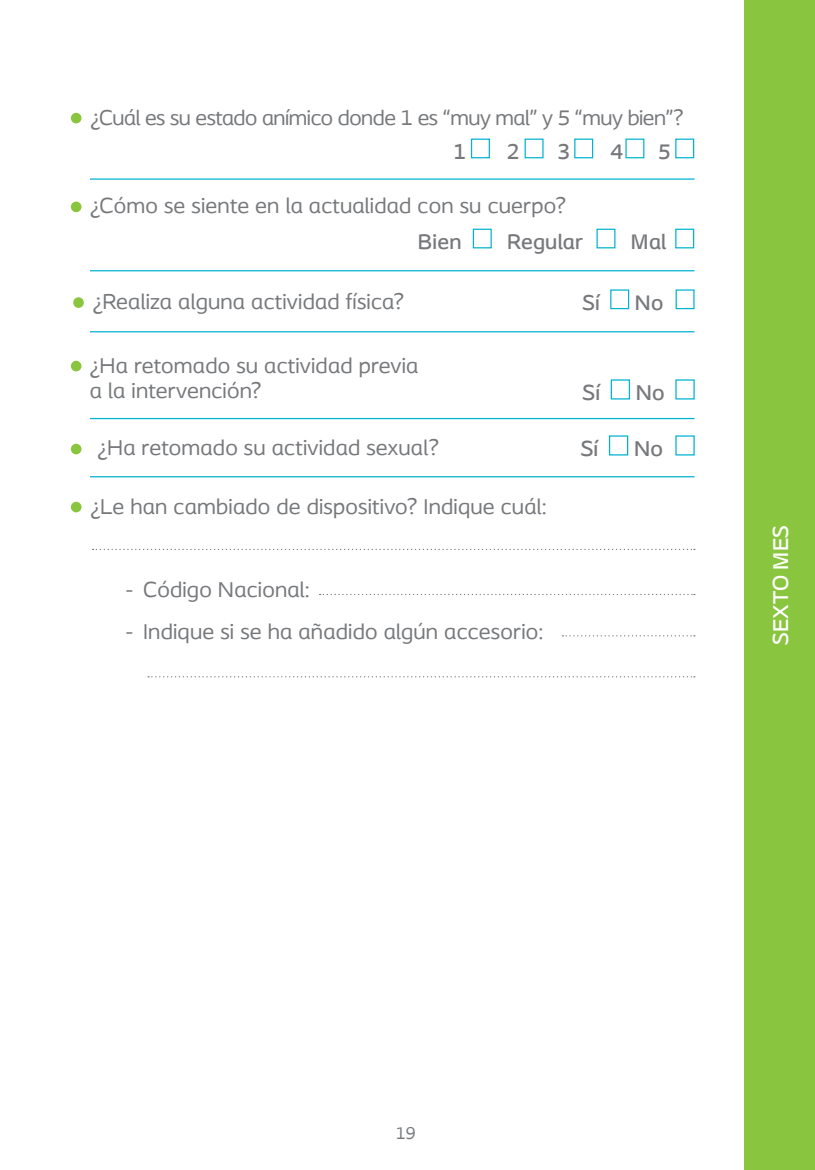
<style>
.page{position:relative;width:815px;height:1170px;background:#fff}
.page>*{position:absolute;margin:0;border:0;box-sizing:border-box;transform-origin:0 0}
.Spread_text{font:22.5px "Coloplast";letter-spacing:.01em;color:#76787b}
.t1{font:500 22.5px "Coloplast";color:#fff}
.Spread_text-2{font:500 22.5px "Coloplast";letter-spacing:.01em;color:#76787b}
.Spread_text-3{font:22px "Coloplast";letter-spacing:-.02em;color:#76787b}
.Spread_text-4{font:500 22px "Coloplast";letter-spacing:.01em;color:#76787b}
.t2{font:17.5px "Coloplast";color:#76787b}
</style>
<div class="page">
<div style="left:744px;top:0;width:71px;height:1169px;background:#89c53f"></div>
<div style="left:71px;top:113px;width:10px;height:10px;background:#89c53f;border-radius:50%"></div>
<hr style="left:90px;top:178px;width:604px;height:2px;background:#00b3d0">
<hr style="left:90px;top:418px;width:604px;height:1px;background:#00b3d0">
<hr style="left:90px;top:476px;width:604px;height:1px;background:#00b3d0">
<div style="left:71px;top:361px;width:10px;height:10px;background:#89c53f;border-radius:50%"></div>
<div style="left:71px;top:443px;width:10px;height:11px;background:#89c53f;border-radius:50%"></div>
<div style="left:71px;top:201px;width:10px;height:11px;background:#89c53f;border-radius:50%"></div>
<hr style="left:90px;top:270px;width:604px;height:1px;background:#00b3d0">
<svg style="left:93px;top:548px;width:602px;height:2px"></svg>
<div style="left:71px;top:501px;width:10px;height:11px;background:#89c53f;border-radius:50%"></div>
<svg style="left:320px;top:594px;width:375px;height:1px"></svg>
<svg style="left:562px;top:635px;width:133px;height:1px"></svg>
<svg style="left:148px;top:676px;width:547px;height:1px"></svg>
<div style="left:73px;top:297px;width:11px;height:11px;background:#89c53f;border-radius:50%"></div>
<hr style="left:90px;top:331px;width:604px;height:1px;background:#00b3d0">
<div style="left:525px;top:138px;width:19px;height:20px;border:1px solid #00b3d0"></div>
<div style="left:574px;top:138px;width:19px;height:20px;border:1px solid #00b3d0"></div>
<div style="left:471px;top:138px;width:19px;height:20px;border:1px solid #00b3d0"></div>
<div style="left:625px;top:138px;width:19px;height:20px;border:1px solid #00b3d0"></div>
<div style="left:675px;top:138px;width:19px;height:20px;border:1px solid #00b3d0"></div>
<div style="left:611px;top:379px;width:19px;height:20px;border:1px solid #00b3d0"></div>
<div style="left:609px;top:435px;width:19px;height:20px;border:1px solid #00b3d0"></div>
<div style="left:676px;top:289px;width:19px;height:20px;border:1px solid #00b3d0"></div>
<div style="left:610px;top:289px;width:19px;height:20px;border:1px solid #00b3d0"></div>
<div style="left:473px;top:229px;width:19px;height:19px;border:1px solid #00b3d0"></div>
<div style="left:675px;top:229px;width:19px;height:19px;border:1px solid #00b3d0"></div>
<div style="left:596px;top:229px;width:19px;height:19px;border:1px solid #00b3d0"></div>
<p class="Spread_text-3" style="left:91px;top:104px;width:594px">¿Cuál es su estado anímico donde 1 es “muy mal” y 5 “muy bien”?</p>
<p class="Spread_text-4" style="left:453px;top:138px;width:14px">1</p>
<p class="Spread_text-4" style="left:507px;top:138px;width:14px">2</p>
<p class="Spread_text-4" style="left:557px;top:138px;width:14px">3</p>
<p class="Spread_text-4" style="left:611px;top:138px;width:14px">4</p>
<p class="Spread_text-4" style="left:658px;top:138px;width:14px">5</p>
<p class="Spread_text" style="left:90px;top:192px;width:478px">¿Cómo se siente en la actualidad con su cuerpo?</p>
<p class="Spread_text" style="left:93px;top:288px;width:313px">¿Realiza alguna actividad física?</p>
<p class="Spread_text-4" style="left:418px;top:228px;width:45px">Bien</p>
<p class="Spread_text-4" style="left:507px;top:228px;width:78px">Regular</p>
<p class="Spread_text-4" style="left:631px;top:228px;width:37px">Mal</p>
<p class="Spread_text-4" style="left:583px;top:289px;width:19px">Sí</p>
<p class="Spread_text-4" style="left:635px;top:289px;width:30px">No</p>
<p class="Spread_text" style="left:90px;top:352px;width:330px">¿Ha retomado su actividad previa</p>
<p class="Spread_text" style="left:90px;top:377px;width:173px">a la intervención?</p>
<p class="Spread_text" style="left:98px;top:434px;width:343px">¿Ha retomado su actividad sexual?</p>
<p class="Spread_text" style="left:91px;top:493px;width:458px">¿Le han cambiado de dispositivo? Indique cuál:</p>
<p class="Spread_text" style="left:126px;top:576px;width:186px">- Código Nacional:</p>
<p class="Spread_text" style="left:126px;top:617px;width:419px">- Indique si se ha añadido algún accesorio:</p>
<p class="Spread_text-2" style="left:583px;top:379px;width:19px">Sí</p>
<p class="Spread_text-2" style="left:636px;top:379px;width:30px">No</p>
<p class="Spread_text-2" style="left:581px;top:435px;width:19px">Sí</p>
<p class="Spread_text-2" style="left:634px;top:435px;width:30px">No</p>
<p class="t1" style="left:767px;top:644px;width:120px;rotate:-90deg">SEXTO MES</p>
<p class="t2" style="left:396px;top:1122px;width:21px">19</p>
</div>
